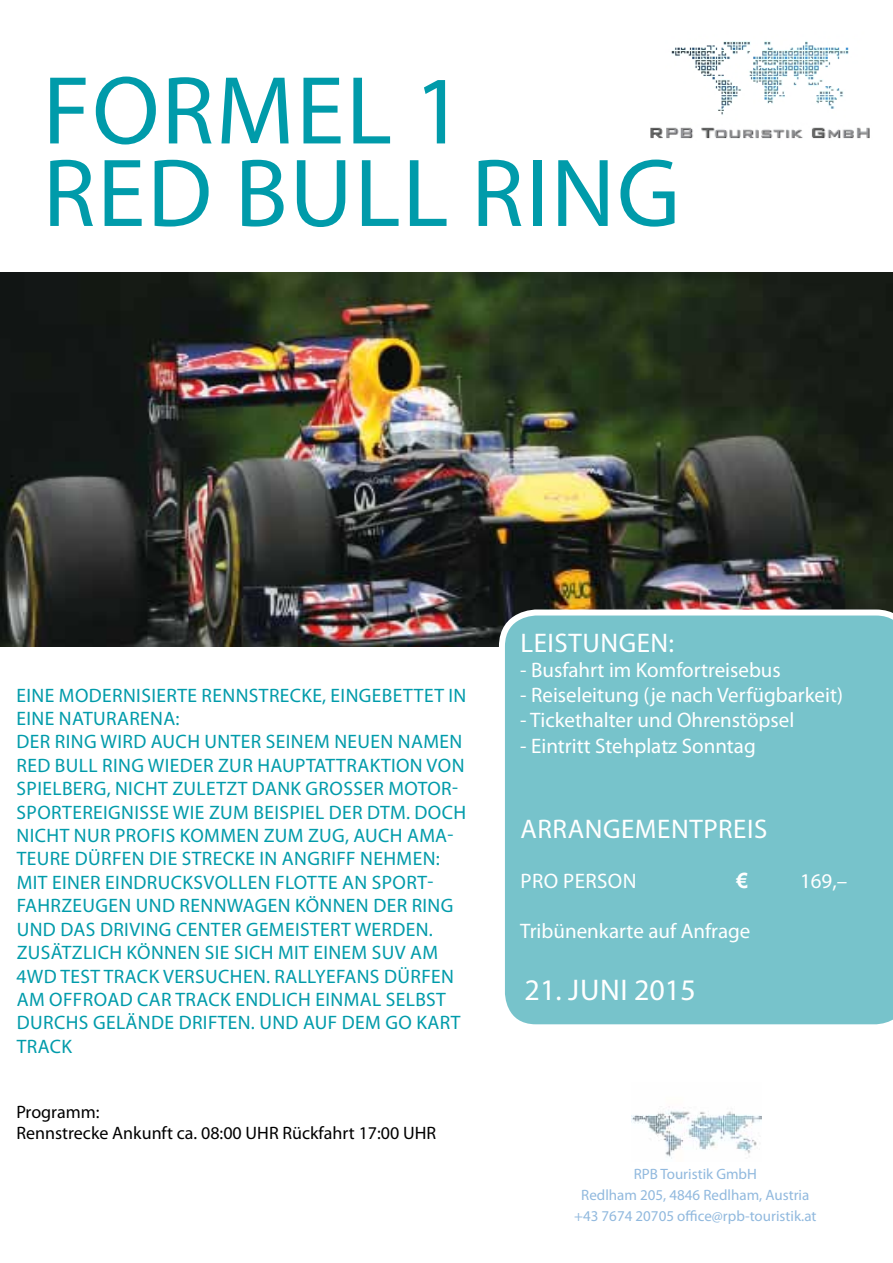
<style>
.page{position:relative;width:893px;height:1263px;background:#fff}
.page>*{position:absolute;margin:0;border:0;box-sizing:border-box;transform-origin:0 0}
.t1{font:97.5px/82.5px "Myriad Pro";letter-spacing:.02em;color:#009baa}
.t2{font:30px "Myriad Pro";color:#fff}
.t3{font:27px "Myriad Pro";letter-spacing:.02em;color:#fff}
.t4{font:21px "Myriad Pro";color:#fff}
.t5{font:700 21px "Arial";color:#fff}
.t6{font:19.5px/23.4px "Myriad Pro";letter-spacing:.02em;color:#009baa}
.t7{font:18px/21.6px "Myriad Pro";color:#000}
.t8{font:15px/21px "Myriad Pro";color:#91b9de;text-align:center}
</style>
<div class="page">
<img style="left:0;top:272px;width:893px;height:374px">
<div style="left:499px;top:609px;width:394px;height:416px;background:#77c3cb"></div>
<img style="left:631px;top:1106px;width:130px;height:53px">
<img style="left:650px;top:41px;width:220px;height:98px">
<h1 class="t1" style="left:43px;top:68px;width:630px">FORMEL 1<br>RED BULL RING</h1>
<p class="t6" style="left:17px;top:683px;width:151px">EINE MODERNISIERTE</p>
<p class="t6" style="left:202px;top:683px;width:169px">RENNSTRECKE, EINGEBETTET</p>
<p class="t6" style="left:449px;top:683px;width:19px">IN</p>
<p class="t6" style="left:17px;top:706px;width:101px">EINE NATURARE</p>
<p class="t6" style="left:150px;top:706px;width:31px">NA:</p>
<p class="t6" style="left:17px;top:730px;width:12px">DER</p>
<p class="t6" style="left:55px;top:730px;width:187px">RING WIRD AUCH UNTER</p>
<p class="t6" style="left:17px;top:730px;width:447px;text-indent:249px">SEINEM NEUEN NAMEN<br>RED BULL RING WIEDER ZUR HAUPTATTRA</p>
<p class="t6" style="left:370px;top:753px;width:96px">KTION VON</p>
<p class="t6" style="left:17px;top:777px;width:57px">SPIELBERG</p>
<p class="t6" style="left:107px;top:777px;width:248px">, NICHT ZULETZT DANK GROSSER</p>
<p class="t6" style="left:388px;top:777px;width:71px">MOTOR-</p>
<p class="t6" style="left:17px;top:800px;width:46px">SPORTERE</p>
<p class="t6" style="left:17px;top:800px;width:448px;text-indent:87px">IGNISSE WIE ZUM BEISPIEL DER DTM. DOCH<br>NICHT NUR PROFIS KOMMEN ZUM ZUG, AUCH AMA-<br>TEURE DÜRFEN DIE STRE</p>
<p class="t6" style="left:17px;top:847px;width:425px;text-indent:206px">CKE IN ANGRIFF NEHMEN:<br>MIT EINER EINDRUCKSVOLLEN FLOTTE</p>
<p class="t6" style="left:342px;top:870px;width:93px">AN SPORT-</p>
<p class="t6" style="left:17px;top:894px;width:436px;text-indent:45px">ZEUGEN UND RENNWAGEN KÖNNEN DER RING<br>UND DAS DRIVING CENTER</p>
<p class="t6" style="left:17px;top:894px;width:22px">FAHR</p>
<p class="t6" style="left:246px;top:917px;width:76px">GEMEISTERT</p>
<p class="t6" style="left:17px;top:917px;width:418px;text-indent:338px">WERDEN.<br>ZUSÄTZLICH KÖNNEN SIE SICH MIT EINEM SUV</p>
<p class="t6" style="left:17px;top:940px;width:439px;text-indent:394px">AM<br>4WD TEST TRACK VERSUCHEN. RALLYEFANS DÜRFEN<br>AM OFFROAD CAR</p>
<p class="t6" style="left:17px;top:987px;width:427px;text-indent:159px">TRACK ENDLICH EINMAL SELBST<br>DURCHS GELÄNDE DRIFTEN. UND AUF DEM GO KART<br>TRACK</p>
<p class="t7" style="left:16px;top:1100px;width:421px">PROGRAMM:<br>RENNSTRECKE ANKUNFT CA. 08:00 UHR RÜCKFAHRT 17:00 UHR</p>
<h3 class="t3" style="left:520px;top:626px;width:155px">LEISTUNGEN:</h3>
<p class="t4" style="left:520px;top:657px;width:262px">- BUSFAHRT IM KOMFORTREISEBUS</p>
<p class="t4" style="left:520px;top:682px;width:324px">- REISELEITUNG (JE NACH VERFÜGBARKEIT)</p>
<p class="t4" style="left:520px;top:707px;width:276px">- TICKETHALTER UND OHRENSTÖPSEL</p>
<p class="t4" style="left:520px;top:732px;width:237px">- EINTRITT STEHPLATZ SONNTAG</p>
<h3 class="t3" style="left:520px;top:812px;width:184px">ARRANGEMENTPRE</h3>
<h3 class="t3" style="left:747px;top:812px;width:22px">IS</h3>
<p class="t4" style="left:520px;top:868px;width:118px">PRO PERSON</p>
<p class="t5" style="left:736px;top:867px;width:13px">€</p>
<p class="t4" style="left:800px;top:868px;width:49px">169,–</p>
<p class="t4" style="left:520px;top:918px;width:232px">TRIBÜNENKARTE AUF ANFRAGE</p>
<h2 class="t2" style="left:525px;top:971px;width:173px">21. JUNI 2015</h2>
<p class="t8" style="left:574px;top:1163px;width:244px">RPB TOURISTIK GMBH<br>REDLHAM 205, 4846 REDLHAM, AUSTRIA +43 7674 20705 OFFICE@RPB-TOURISTIK.AT</p>
</div>
